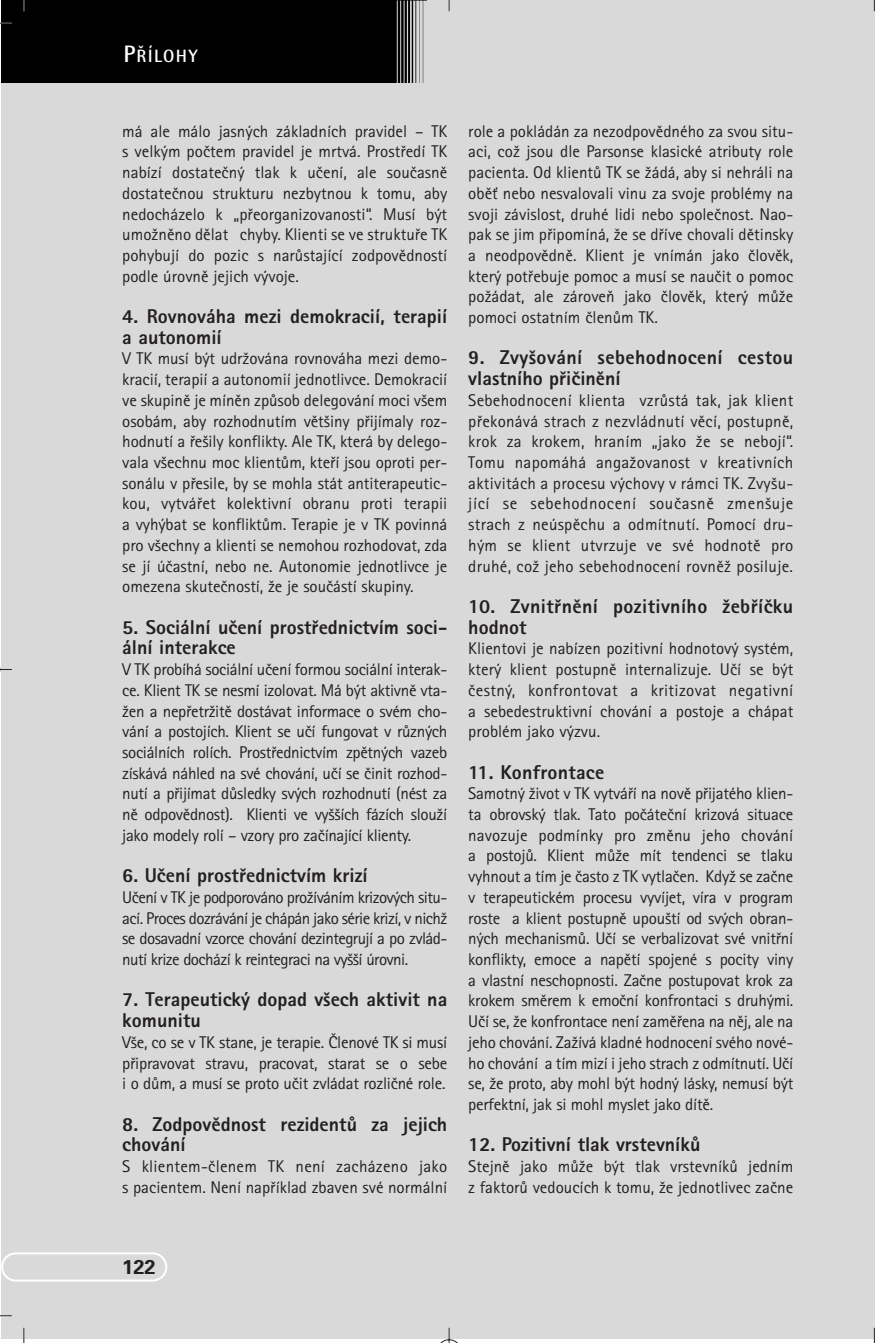
<style>
.page{position:relative;width:875px;height:1343px;background:#d9d9d9}
.page>*{position:absolute;margin:0;border:0;box-sizing:border-box;transform-origin:0 0}
.t1{font:20px/20.6px "Rotis Sans Serif CE Extra B";color:#231f20}
.t2{font:20px/20.8px "Rotis Sans Serif CE Extra B";letter-spacing:.02em;color:#231f20}
.t3{font:700 20px "Univers CE";color:#231f20}
.t4{font:700 17.8px "Rotis Semi Sans CE";letter-spacing:.07em;color:#fff}
.t5{font:17px/20.8px "Rotis Sans Serif CE";color:#231f20;text-align:justify}
.s1{font-size:23.8px}
</style>
<div class="page">
<p class="t4" style="left:123px;top:50px;width:76px"><span class="s1">P</span>¤ÍLOHY</p>
<p class="t5" style="left:122px;top:122px;width:326px">má ale málo jasn˘ch základních pravidel – TK s velk˘m poãtem pravidel je mrtvá. Prostfiedí TK nabízí dostateãn˘ tlak k uãení, ale souãasnû dostateãnou strukturu nezbytnou k tomu, aby nedocházelo k „pfieorganizovanosti“. Musí b˘t umoÏnûno dûlat chyby. Klienti se ve struktufie TK pohybují do pozic s narÛstající zodpovûdností podle úrovnû jejich v˘voje.</p>
<p class="t1" style="left:122px;top:308px;width:326px">4. Rovnováha mezi demokracií, terapií a autonomií</p>
<p class="t5" style="left:122px;top:350px;width:326px">V TK musí b˘t udrÏována rovnováha mezi demo&shy;kracií, terapií a autonomií jednotlivce. Demokracií ve skupinû je mínûn zpÛsob delegování moci v‰em osobám, aby rozhodnutím vût‰iny pfiijímaly roz&shy;hodnutí a fie‰ily konflikty. Ale TK, která by delego&shy;vala v‰echnu moc klientÛm, ktefií jsou oproti per&shy;sonálu v pfiesile, by se mohla stát antiterapeutic&shy;kou, vytváfiet kolektivní obranu proti terapii a vyh˘bat se konfliktÛm. Terapie je v TK povinná pro v‰echny a klienti se nemohou rozhodovat, zda se jí úãastní, nebo ne. Autonomie jednotlivce je omezena skuteãností, Ïe je souãástí skupiny.</p>
<p class="t1" style="left:122px;top:619px;width:326px">5. Sociální uãení prostfiednictvím soci&shy;ální interakce</p>
<p class="t5" style="left:122px;top:660px;width:326px">V TK probíhá sociální uãení formou sociální interak&shy;ce. Klient TK se nesmí izolovat. Má b˘t aktivnû vta-Ïen a nepfietrÏitû dostávat informace o svém cho&shy;vání a postojích. Klient se uãí fungovat v rÛzn˘ch sociálních rolích. Prostfiednictvím zpûtn˘ch vazeb získává náhled na své chování, uãí se ãinit rozhod&shy;nutí a pfiijímat dÛsledky sv˘ch rozhodnutí (nést za nû odpovûdnost). Klienti ve vy‰‰ích fázích slouÏí jako modely rolí – vzory pro zaãínající klienty.</p>
<p class="t1" style="left:122px;top:867px;width:247px">6. Uãení prostfiednictvím krizí</p>
<p class="t5" style="left:122px;top:888px;width:326px">Uãení v TK je podporováno proÏíváním krizov˘ch situ&shy;ací. Proces dozrávání je chápán jako série krizí, v nichÏ se dosavadní vzorce chování dezintegrují a po zvlád&shy;nutí krize dochází k reintegraci na vy‰‰í úrovni.</p>
<p class="t1" style="left:122px;top:991px;width:326px">7. Terapeutick˘ dopad v‰ech aktivit na komunitu</p>
<p class="t5" style="left:122px;top:1033px;width:326px">V‰e, co se v TK stane, je terapie. âlenové TK si musí pfiipravovat stravu, pracovat, starat se o sebe i o dÛm, a musí se proto uãit zvládat rozliãné role.</p>
<p class="t1" style="left:122px;top:1115px;width:326px">8. Zodpovûdnost rezidentÛ za jejich chování</p>
<p class="t5" style="left:122px;top:1157px;width:326px">S klientem-ãlenem TK není zacházeno jako s pacientem. Není napfiíklad zbaven své normální</p>
<p class="t5" style="left:468px;top:122px;width:326px">role a pokládán za nezodpovûdného za svou situ&shy;aci, coÏ jsou dle Parsonse klasické atributy role pacienta. Od klientÛ TK se Ïádá, aby si nehráli na obûÈ nebo nesvalovali vinu za svoje problémy na svoji závislost, druhé lidi nebo spoleãnost. Nao&shy;pak se jim pfiipomíná, Ïe se dfiíve chovali dûtinsky a neodpovûdnû. Klient je vnímán jako ãlovûk, kter˘ potfiebuje pomoc a musí se nauãit o pomoc poÏádat, ale zároveÀ jako ãlovûk, kter˘ mÛÏe pomoci ostatním ãlenÛm TK.</p>
<p class="t2" style="left:468px;top:349px;width:326px">9. Zvy‰ování sebehodnocení cestou vlastního pfiiãinûní</p>
<p class="t5" style="left:468px;top:391px;width:326px">Sebehodnocení klienta vzrÛstá tak, jak klient pfiekonává strach z nezvládnutí vûcí, postupnû, krok za krokem, hraním „jako Ïe se nebojí“.<br>Tomu napomáhá angaÏovanost v kreativních aktivitách a procesu v˘chovy v rámci TK. Zvy‰u&shy;jící se sebehodnocení souãasnû zmen‰uje strach z neúspûchu a odmítnutí. Pomocí dru&shy;h˘m se klient utvrzuje ve své hodnotû pro druhé, coÏ jeho sebehodnocení rovnûÏ posiluje.</p>
<p class="t2" style="left:468px;top:598px;width:326px">10. Zvnitfinûní pozitivního Ïebfiíãku hodnot</p>
<p class="t5" style="left:468px;top:640px;width:326px">Klientovi je nabízen pozitivní hodnotov˘ systém, kter˘ klient postupnû internalizuje. Uãí se b˘t ãestn˘, konfrontovat a kritizovat negativní a sebedestruktivní chování a postoje a chápat problém jako v˘zvu.</p>
<p class="t1" style="left:468px;top:764px;width:137px">11. Konfrontace</p>
<p class="t5" style="left:468px;top:785px;width:326px">Samotn˘ Ïivot v TK vytváfií na novû pfiijatého klien&shy;ta obrovsk˘ tlak. Tato poãáteãní krizová situace navozuje podmínky pro zmûnu jeho chování a postojÛ. Klient mÛÏe mít tendenci se tlaku vyhnout a tím je ãasto z TK vytlaãen. KdyÏ se zaãne v terapeutickém procesu vyvíjet, víra v program roste a klient postupnû upou‰tí od sv˘ch obran&shy;n˘ch mechanismÛ. Uãí se verbalizovat své vnitfiní konflikty, emoce a napûtí spojené s pocity viny a vlastní neschopnosti. Zaãne postupovat krok za krokem smûrem k emoãní konfrontaci s druh˘mi.<br>Uãí se, Ïe konfrontace není zamûfiena na nûj, ale na jeho chování. ZaÏívá kladné hodnocení svého nové&shy;ho chování a tím mizí i jeho strach z odmítnutí. Uãí se, Ïe proto, aby mohl b˘t hodn˘ lásky, nemusí b˘t perfektní, jak si mohl myslet jako dítû.</p>
<p class="t1" style="left:468px;top:1136px;width:234px">12. Pozitivní tlak vrstevníkÛ</p>
<p class="t5" style="left:468px;top:1157px;width:326px">Stejnû jako mÛÏe b˘t tlak vrstevníkÛ jedním z faktorÛ vedoucích k tomu, Ïe jednotlivec zaãne</p>
<p class="t3" style="left:122px;top:1259px;width:35px">122</p>
</div>
